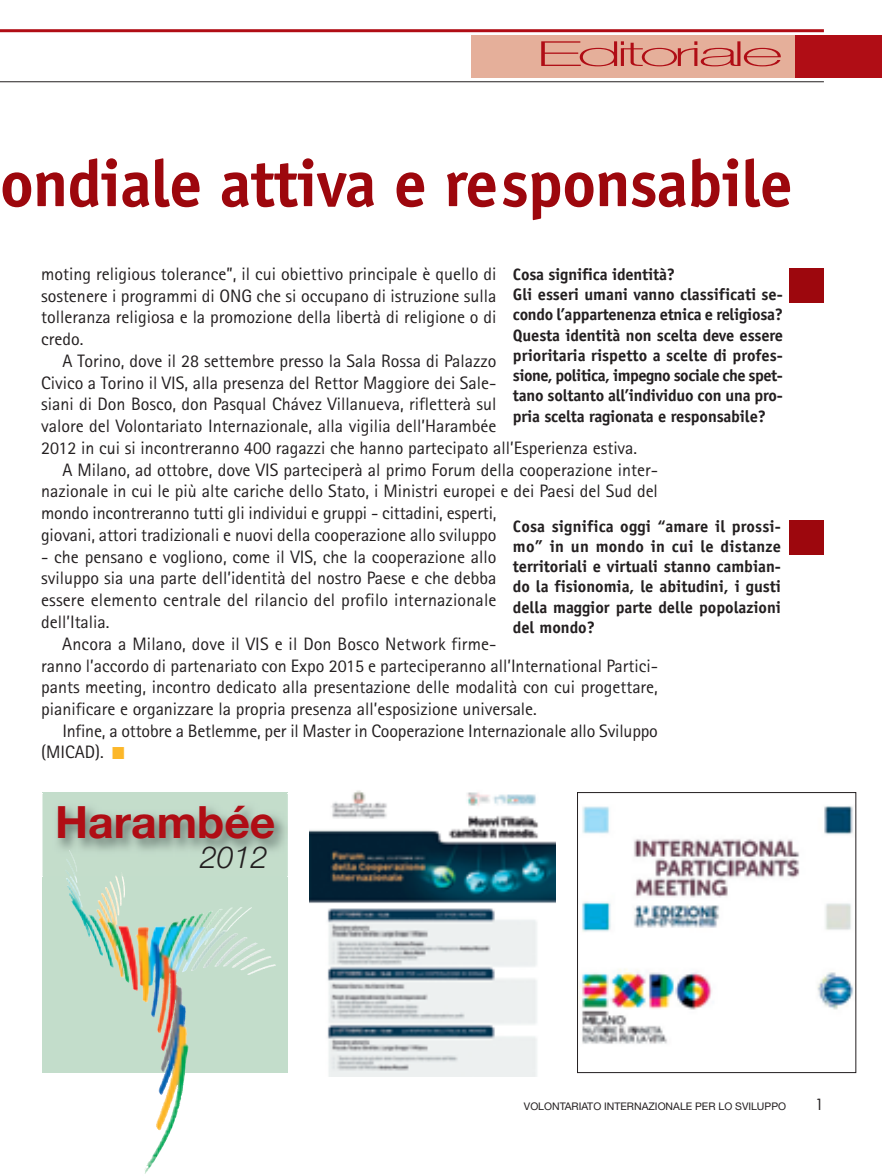
<style>
.page{position:relative;width:882px;height:1176px;background:#fff}
.page>*{position:absolute;margin:0;border:0;box-sizing:border-box;transform-origin:0 0}
.t1{font:700 66px "Officina Sans";letter-spacing:-.015em;color:#9d070d}
.t2{font:700 44.55px "Helvetica Neue";color:#b00d15}
.t3{font:100 34.5px "Helvetica Neue";letter-spacing:-.08em;color:#b00d15;scale:2.36 1}
.t4{font:italic 300 30.45px "Helvetica Neue";color:#231f20}
.t5{font:18px/21.8px "Rotis Sans Serif";color:#231f20;text-align:justify}
.t6{font:700 16.5px/20.2px "Officina Sans";letter-spacing:-.01em;color:#231f20;text-align:justify}
.t7{font:15px "Futura";color:#231f20}
.t8{font:10.5px "Helvetica Neue";color:#231f20}
.s1{color:#fcb729}
</style>
<div class="page">
<hr style="left:0;top:29px;width:823px;height:3px;background:#b00d15">
<hr style="left:0;top:81px;width:823px;height:1px;background:#231f20">
<div style="left:471px;top:35px;width:324px;height:42px;background:#e5af9a"></div>
<div style="left:795px;top:35px;width:86px;height:42px;background:#b00d15"></div>
<div style="left:789px;top:520px;width:34px;height:34px;background:#9d070d"></div>
<div style="left:789px;top:268px;width:34px;height:34px;background:#9d070d"></div>
<svg style="left:42px;top:792px;width:246px;height:280px;background:#bcd4c1"></svg>
<img style="left:247px;top:957px;width:29px;height:17px">
<img style="left:42px;top:793px;width:246px;height:83px">
<img style="left:65px;top:849px;width:58px;height:27px">
<img style="left:309px;top:790px;width:247px;height:286px">
<img style="left:579px;top:805px;width:275px;height:239px">
<div style="left:577px;top:792px;width:279px;height:280px;border:1px solid #231f20"></div>
<h3 class="t3" style="left:536px;top:41px;width:106px">Editoriale</h3>
<h1 class="t1" style="left:0;top:159px;width:794px">ondiale attiva e responsabile</h1>
<p class="t5" style="left:41px;top:265px;width:457px">moting religious tolerance”, il cui obiettivo principale è quello di sostenere i programmi di ONG che si occupano di istruzione sulla tolleranza religiosa e la promozione della libertà di religione o di credo.</p>
<p class="t5" style="left:62px;top:352px;width:435px">A Torino, dove il 28 settembre presso la Sala Rossa di Palazzo</p>
<p class="t5" style="left:41px;top:373px;width:457px">Civico a Torino il VIS, alla presenza del Rettor Maggiore dei Sale-</p>
<p class="t5" style="left:41px;top:395px;width:457px">siani di Don Bosco, don Pasqual Chávez Villanueva, rifletterà sul</p>
<p class="t5" style="left:41px;top:417px;width:457px">valore del Volontariato Internazionale, alla vigilia dell’Harambée</p>
<p class="t5" style="left:41px;top:439px;width:597px">2012 in cui si incontreranno 400 ragazzi che hanno partecipato all’Esperienza estiva.</p>
<p class="t5" style="left:62px;top:460px;width:597px">A Milano, ad ottobre, dove VIS parteciperà al primo Forum della cooperazione inter-</p>
<p class="t5" style="left:41px;top:482px;width:618px">nazionale in cui le più alte cariche dello Stato, i Ministri europei e dei Paesi del Sud del</p>
<p class="t5" style="left:41px;top:504px;width:457px">mondo incontreranno tutti gli individui e gruppi - cittadini, esperti,</p>
<p class="t5" style="left:41px;top:526px;width:457px">giovani, attori tradizionali e nuovi della cooperazione allo sviluppo</p>
<p class="t5" style="left:41px;top:547px;width:457px">- che pensano e vogliono, come il VIS, che la cooperazione allo sviluppo sia una parte dell’identità del nostro Paese e che debba essere elemento centrale del rilancio del profilo internazionale dell’Italia.</p>
<p class="t5" style="left:41px;top:634px;width:618px;text-align:left;text-indent:21px">Ancora a Milano, dove il VIS e il Don Bosco Network firme-<br>ranno l’accordo di partenariato con Expo 2015 e parteciperanno all’International Partici&shy;pants meeting, incontro dedicato alla presentazione delle modalità con cui progettare, pianificare e organizzare la propria presenza all’esposizione universale.</p>
<p class="t5" style="left:41px;top:722px;width:618px;line-height:21px;text-indent:21px">Infine, a ottobre a Betlemme, per il Master in Cooperazione Internazionale allo Sviluppo (MICAD). <span class="s1">■</span></p>
<p class="t6" style="left:513px;top:265px;width:271px;text-align:left">Cosa significa identità?<br>Gli esseri umani vanno classificati se&shy;condo l’appartenenza etnica e religiosa?<br>Questa identità non scelta deve essere prioritaria rispetto a scelte di profes&shy;sione, politica, impegno sociale che spet&shy;tano soltanto all’individuo con una pro&shy;pria scelta ragionata e responsabile?</p>
<p class="t6" style="left:513px;top:517px;width:270px">Cosa significa oggi “amare il prossi&shy;mo” in un mondo in cui le distanze territoriali e virtuali stanno cambian&shy;do la fisionomia, le abitudini, i gusti della maggior parte delle popolazioni del mondo?</p>
<h2 class="t2" style="left:55px;top:806px;width:222px">Harambée</h2>
<h3 class="t4" style="left:200px;top:846px;width:69px">2012</h3>
<p class="t8" style="left:524px;top:1102px;width:264px">VOLONTARIATO INTERNAZIONALE PER LO SVILUPPO</p>
<p class="t7" style="left:814px;top:1097px;width:11px">1</p>
</div>
